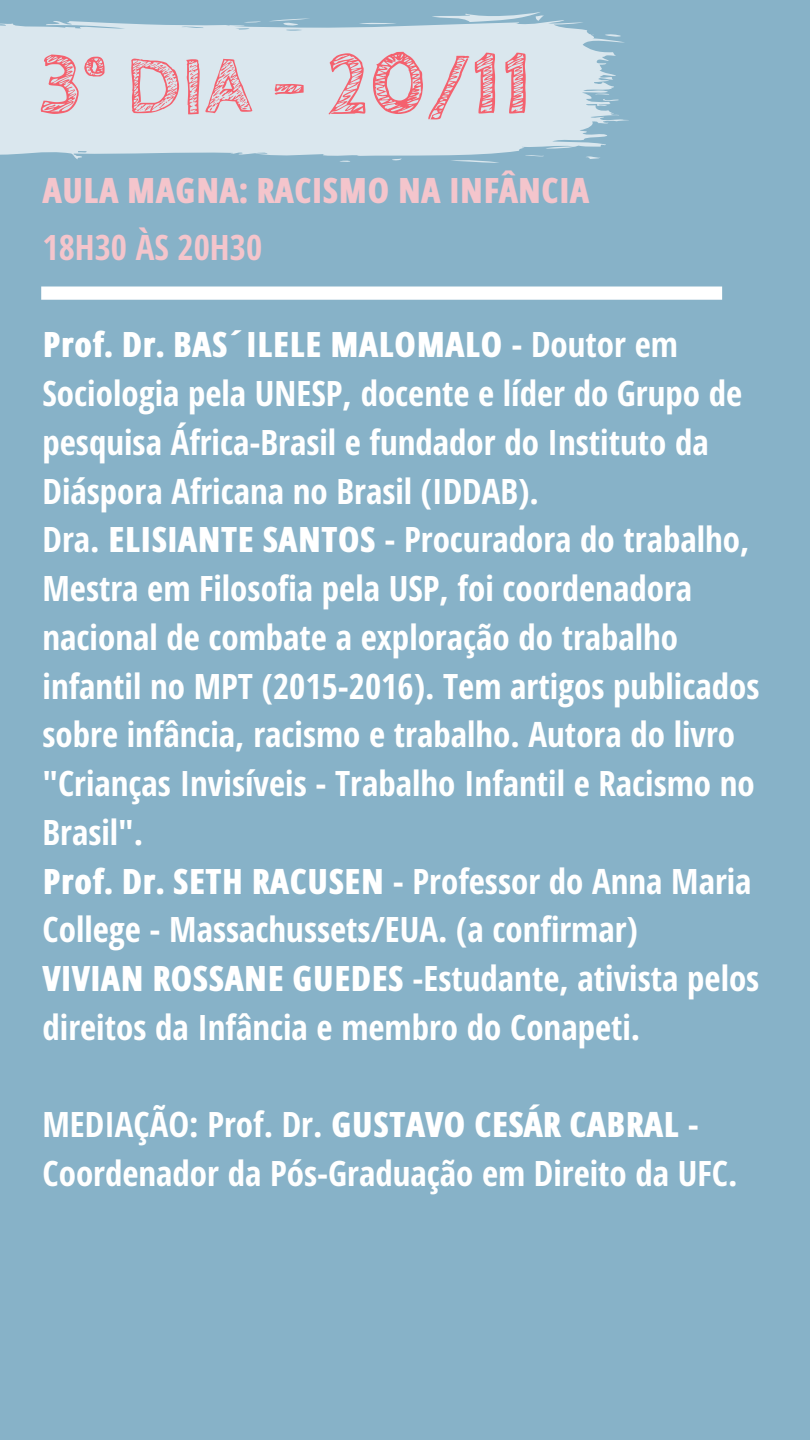
<style>
.page{position:relative;width:810px;height:1440px;background:#87b2c8}
.page>*{position:absolute;margin:0;border:0;box-sizing:border-box;transform-origin:0 0}
.t1{font:700 83.6px "Cabin Sketch";color:#f4616e}
.t2{font:700 35px/48.8px "Open Sans Hebrew Condensed";color:#fff}
.t3{font:800 35px "Open Sans Hebrew Condensed";color:#f4c5cc}
.t4{font:700 35px "Open Sans Hebrew Condensed";color:#f4c5cc}
.s1{font-weight:800}
</style>
<div class="page">
<svg style="left:0;top:12px;width:629px;height:151px;fill:#dae7ee"></svg>
<svg style="left:41px;top:287px;width:681px;height:13px"></svg>
<h1 class="t1" style="left:38px;top:39px;width:496px">3° DIA - 20/11</h1>
<p class="t3" style="left:43px;top:166px;width:548px">AULA MAGNA: RACISMO NA INFÂNCIA</p>
<p class="t4" style="left:43px;top:223px;width:221px">18H30 ÀS 20H30</p>
<p class="t2" style="left:43px;top:319px;width:718px"><span class="s1">Prof. Dr. BAS´ILELE MALOMALO</span> - Doutor em Sociologia pela UNESP, docente e líder do Grupo de pesquisa África-Brasil e fundador do Instituto da Diáspora Africana no Brasil (IDDAB).<br>Dra. <span class="s1">ELISIANTE SANTOS</span> - Procuradora do trabalho, Mestra em Filosofia pela USP, foi coordenadora nacional de combate a exploração do trabalho infantil no MPT (2015-2016). Tem artigos publicados sobre infância, racismo e trabalho. Autora do livro "Crianças Invisíveis - Trabalho Infantil e Racismo no Brasil".<br><span class="s1">Prof. Dr. SETH RACUSEN</span> - Professor do Anna Maria College - Massachussets/EUA. (a confirmar)<br><span class="s1">VIVIAN ROSSANE GUEDES</span> -Estudante, ativista pelos direitos da Infância e membro do Conapeti.</p>
<p class="t2" style="left:43px;top:1099px;width:697px">MEDIAÇÃO: Prof. Dr. <span class="s1">GUSTAVO CESÁR CABRAL</span> -<br>Coordenador da Pós-Graduação em Direito da UFC.</p>
</div>
